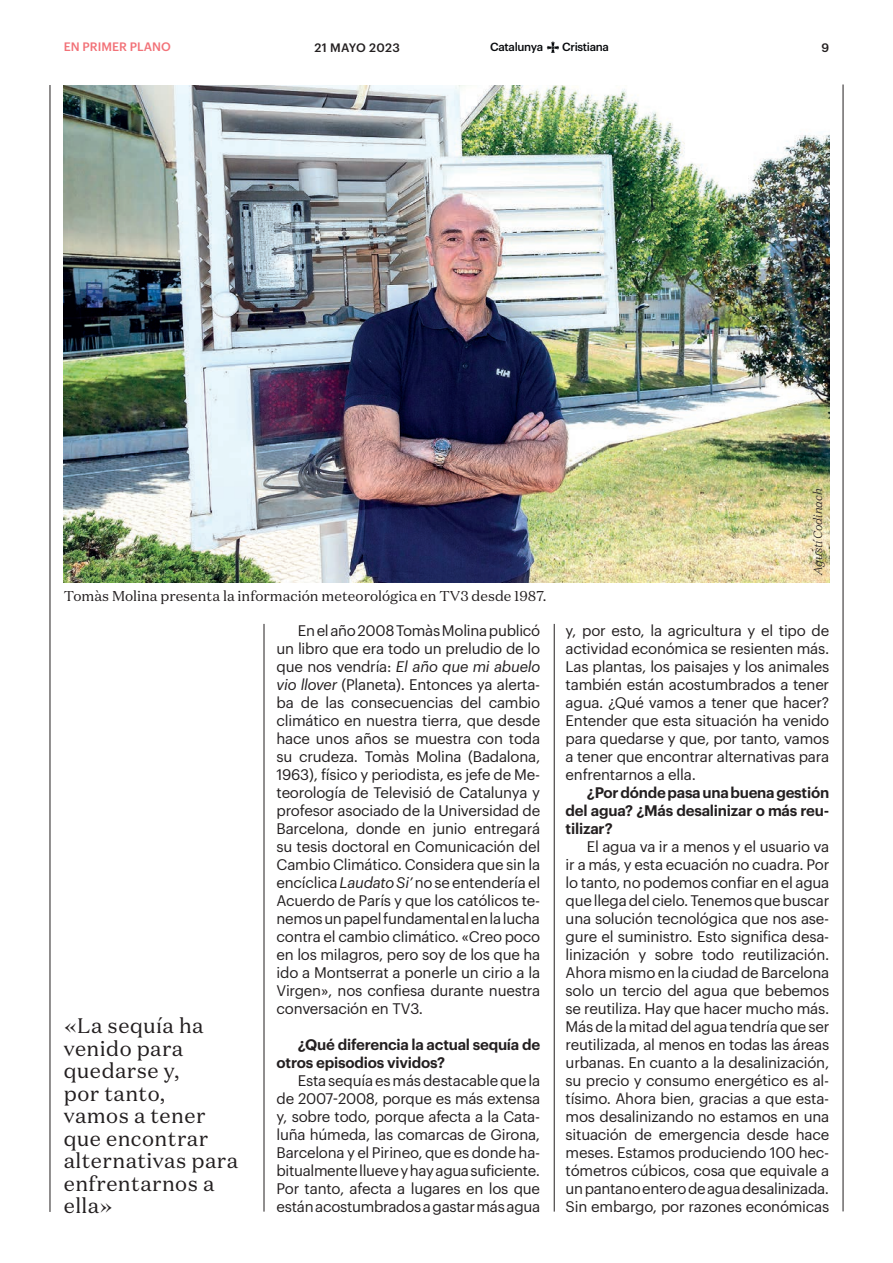
<style>
.page{position:relative;width:893px;height:1263px;background:#fff}
.page>*{position:absolute;margin:0;border:0;box-sizing:border-box;transform-origin:0 0}
.t1{font:21px/22.5px "Domaine Text";letter-spacing:.02em;color:#231f20}
.t2{font:15px/18px "Graphik";letter-spacing:-.015em;color:#231f20;text-align:justify}
.t3{font:600 15px/18px "Graphik";letter-spacing:-.015em;color:#231f20}
.t4{font:14.25px "Domaine Text";color:#231f20}
.t5{font:italic 300 12px "Domaine Text";letter-spacing:-.005em;color:#231f20}
.t6{font:500 12px "Graphik";color:#f27278}
.t7{font:500 12px "Graphik";letter-spacing:.025em;color:#231f20}
.t8{font:500 11.55px "Graphik";letter-spacing:-.03em;color:#07090c}
.s1{font-style:italic}
</style>
<div class="page">
<svg style="left:547px;top:42px;width:12px;height:11px"></svg>
<hr style="left:843px;top:85px;width:1px;height:1126px;background:#231f20">
<hr style="left:50px;top:85px;width:1px;height:1127px;background:#231f20">
<img style="left:64px;top:85px;width:765px;height:498px">
<hr style="left:264px;top:624px;width:1px;height:587px;background:#231f20">
<hr style="left:554px;top:624px;width:1px;height:587px;background:#231f20">
<p class="t6" style="left:64px;top:38px;width:109px">EN PRIMER PLANO</p>
<p class="t7" style="left:314px;top:38px;width:87px">21 MAYO 2023</p>
<p class="t8" style="left:490px;top:38px;width:54px">Catalunya</p>
<p class="t8" style="left:562px;top:38px;width:48px">Cristiana</p>
<p class="t7" style="left:821px;top:38px;width:9px">9</p>
<p class="t4" style="left:64px;top:587px;width:484px">Tomàs Molina presenta la información meteorológica en TV3 desde 1987.</p>
<h1 class="t1" style="left:64px;top:1014px;width:176px">«La sequía ha venido para quedarse y,<br>por tanto,<br>vamos a tener que encontrar alternativas para enfrentarnos a ella»</h1>
<p class="t2" style="left:277px;top:620px;width:265px;text-indent:21px">En el año 2008 Tomàs Molina publicó un libro que era todo un preludio de lo que nos vendría: <span class="s1">El año que mi abuelo vio llover</span> (Planeta). Entonces ya alerta&shy;ba de las consecuencias del cambio climático en nuestra tierra, que desde hace unos años se muestra con toda su crudeza. Tomàs Molina (Badalona, 1963), físico y periodista, es jefe de Me&shy;teorología de Televisió de Catalunya y profesor asociado de la Universidad de Barcelona, donde en junio entregará su tesis doctoral en Comunicación del Cambio Climático. Considera que sin la encíclica <span class="s1">Laudato Si’</span> no se entendería el Acuerdo de París y que los católicos te&shy;nemos un papel fundamental en la lucha contra el cambio climático. «Creo poco en los milagros, pero soy de los que ha ido a Montserrat a ponerle un cirio a la Virgen», nos confiesa durante nuestra conversación en TV3.</p>
<p class="t3" style="left:277px;top:1034px;width:265px;text-indent:21px">¿Qué diferencia la actual sequía de otros episodios vividos?</p>
<p class="t2" style="left:277px;top:1070px;width:265px;text-indent:21px">Esta sequía es más destacable que la de 2007-2008, porque es más extensa y, sobre todo, porque afecta a la Cata&shy;luña húmeda, las comarcas de Girona, Barcelona y el Pirineo, que es donde ha&shy;bitualmente llueve y hay agua suficiente.<br>Por tanto, afecta a lugares en los que están acostumbrados a gastar más agua</p>
<p class="t5" style="left:810px;top:575px;width:88px;rotate:-90deg">Agustí Codinach</p>
<p class="t2" style="left:566px;top:620px;width:265px">y, por esto, la agricultura y el tipo de actividad económica se resienten más.<br>Las plantas, los paisajes y los animales también están acostumbrados a tener agua. ¿Qué vamos a tener que hacer?<br>Entender que esta situación ha venido para quedarse y que, por tanto, vamos a tener que encontrar alternativas para enfrentarnos a ella.</p>
<p class="t3" style="left:566px;top:782px;width:265px;text-align:justify;text-indent:21px">¿Por dónde pasa una buena gestión del agua? ¿Más desalinizar o más reu&shy;tilizar?</p>
<p class="t2" style="left:566px;top:836px;width:265px;text-indent:21px">El agua va ir a menos y el usuario va ir a más, y esta ecuación no cuadra. Por lo tanto, no podemos confiar en el agua que llega del cielo. Tenemos que buscar una solución tecnológica que nos ase&shy;gure el suministro. Esto significa desa&shy;linización y sobre todo reutilización.<br>Ahora mismo en la ciudad de Barcelona solo un tercio del agua que bebemos se reutiliza. Hay que hacer mucho más.<br>Más de la mitad del agua tendría que ser reutilizada, al menos en todas las áreas urbanas. En cuanto a la desalinización, su precio y consumo energético es al&shy;tísimo. Ahora bien, gracias a que esta&shy;mos desalinizando no estamos en una situación de emergencia desde hace meses. Estamos produciendo 100 hec&shy;tómetros cúbicos, cosa que equivale a un pantano entero de agua desalinizada.<br>Sin embargo, por razones económicas</p>
</div>
